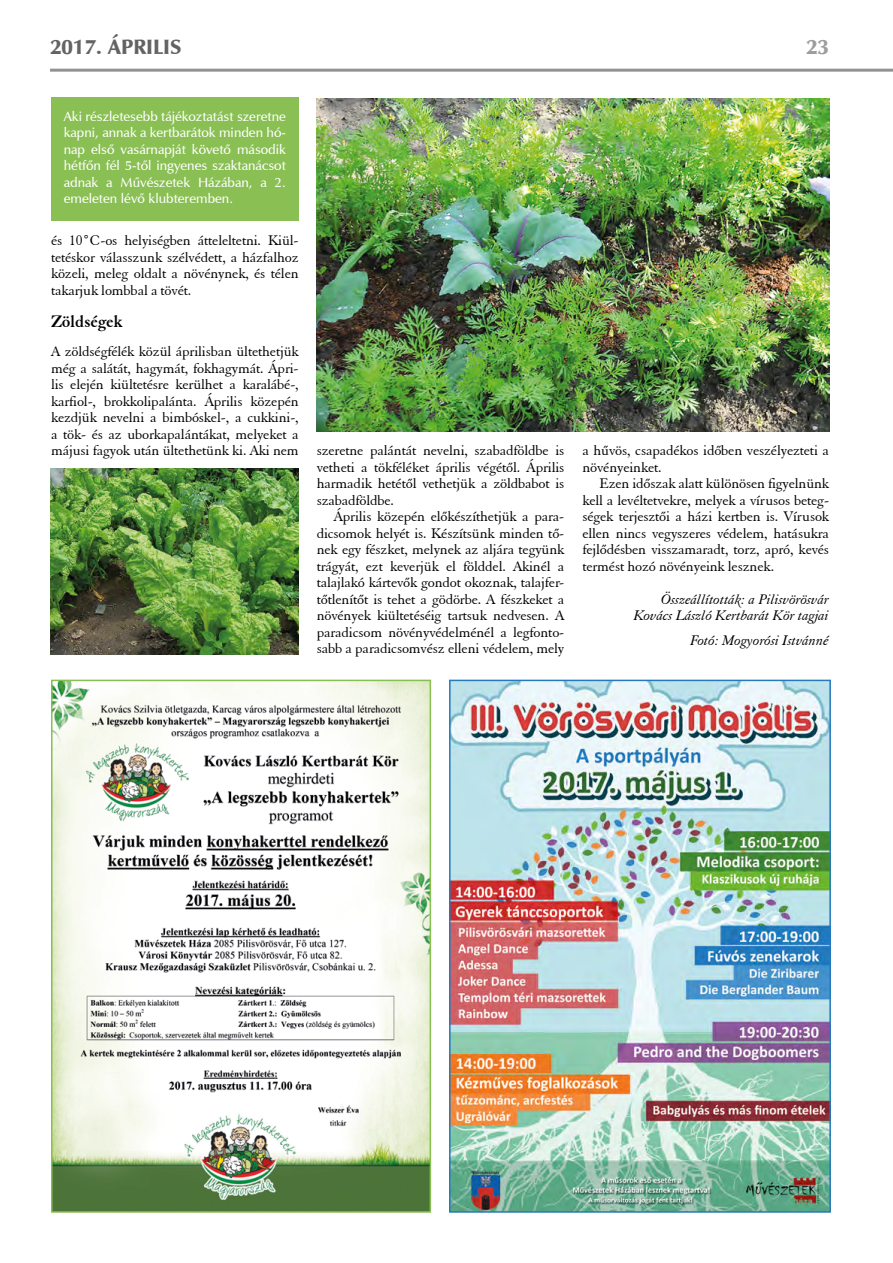
<style>
.page{position:relative;width:893px;height:1263px;background:#fff}
.page>*{position:absolute;margin:0;border:0;box-sizing:border-box;transform-origin:0 0}
.t1{font:21px "H Zapf Humanist 601 Ultra BT";color:#646363}
.t2{font:21px "H Zapf Humanist 601 Ultra BT";color:#9d9d9c}
.t3{font:18px "H Elegant Garamond BT Bold";letter-spacing:-.01em;color:#000}
.t4{font:15px/16.5px "H Elegant Garamond BT";letter-spacing:-.01em;color:#000;text-align:justify}
.t5{font:15px/16.5px "H Elegant Garamond BT Italic";color:#000;text-align:right}
.t6{font:13.5px/16.5px "H Zapf Humanist 601 Demi BT";color:#fff;text-align:justify}
</style>
<div class="page">
<hr style="left:50px;top:69px;width:843px;height:3px;background:#929292">
<img style="left:452px;top:683px;width:376px;height:527px">
<div style="left:449px;top:680px;width:382px;height:533px;border:2px solid #2579bc"></div>
<img style="left:54px;top:683px;width:374px;height:527px">
<div style="left:51px;top:680px;width:380px;height:533px;border:2px solid #88bf52"></div>
<div style="left:51px;top:98px;width:248px;height:123px;background:#89bf53"></div>
<img style="left:316px;top:98px;width:513px;height:333px">
<img style="left:50px;top:469px;width:248px;height:186px">
<h1 class="t1" style="left:50px;top:34px;width:133px">2017. ÁPRILIS</h1>
<h1 class="t2" style="left:806px;top:34px;width:25px">23</h1>
<p class="t6" style="left:64px;top:108px;width:224px">Aki részletesebb tájékoztatást szeretne kapni, annak a kertbarátok minden hó&shy;nap első vasárnapját követő második hétfőn fél 5-től ingyenes szaktanácsot adnak a Művészetek Házában, a 2. emeleten lévő klubteremben.</p>
<p class="t4" style="left:51px;top:232px;width:249px">és 10˚C-os helyiségben átteleltetni. Kiül&shy;tetéskor válasszunk szélvédett, a házfalhoz közeli, meleg oldalt a növénynek, és télen takarjuk lombbal a tövét.</p>
<p class="t3" style="left:51px;top:310px;width:73px">Zöldségek</p>
<p class="t4" style="left:51px;top:343px;width:249px">A zöldségfélék közül áprilisban ültethetjük még a salátát, hagymát, fokhagymát. Ápri&shy;lis elején kiültetésre kerülhet a karalábé-, karfiol-, brokkolipalánta. Április közepén kezdjük nevelni a bimbóskel-, a cukkini-, a tök- és az uborkapalántákat, melyeket a májusi fagyok után ültethetünk ki. Aki nem</p>
<p class="t4" style="left:317px;top:442px;width:249px">szeretne palántát nevelni, szabadföldbe is vetheti a tökféléket április végétől. Április harmadik hetétől vethetjük a zöldbabot is szabadföldbe.</p>
<p class="t4" style="left:317px;top:508px;width:249px;text-indent:17px">Április közepén előkészíthetjük a para&shy;dicsomok helyét is. Készítsünk minden tő&shy;nek egy fészket, melynek az aljára tegyünk trágyát, ezt keverjük el földdel. Akinél a talajlakó kártevők gondot okoznak, talajfer&shy;tőtlenítőt is tehet a gödörbe. A fészkeket a növények kiültetéséig tartsuk nedvesen. A paradicsom növényvédelménél a legfonto&shy;sabb a paradicsomvész elleni védelem, mely</p>
<p class="t4" style="left:582px;top:442px;width:248px">a hűvös, csapadékos időben veszélyezteti a növényeinket.</p>
<p class="t4" style="left:582px;top:475px;width:248px;text-indent:17px">Ezen időszak alatt különösen figyelnünk kell a levéltetvekre, melyek a vírusos beteg&shy;ségek terjesztői a házi kertben is. Vírusok ellen nincs vegyszeres védelem, hatásukra fejlődésben visszamaradt, torz, apró, kevés termést hozó növényeink lesznek.</p>
<p class="t5" style="left:634px;top:590px;width:197px">Összeállították: a Pilisvörösvár<br>Kovács László Kertbarát Kör tagjai</p>
<p class="t5" style="left:690px;top:632px;width:140px">Fotó: Mogyorósi Istvánné</p>
</div>
